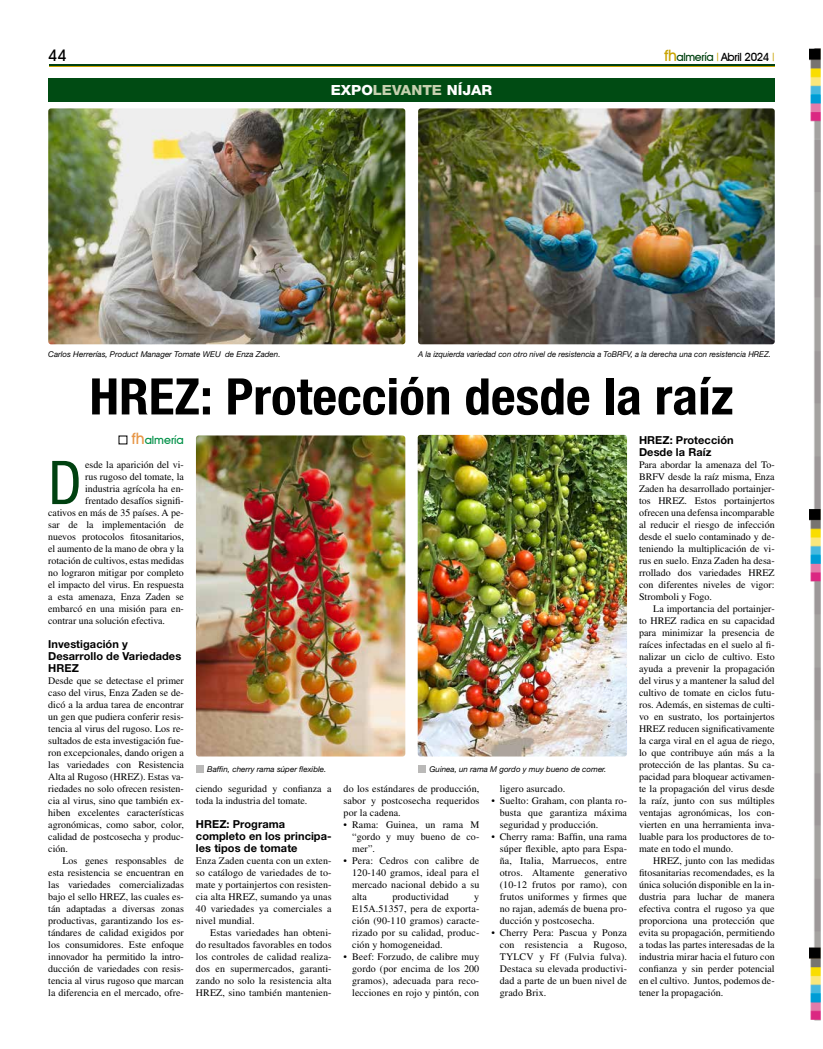
<style>
.page{position:relative;width:823px;height:1049px;background:#fff}
.page>*{position:absolute;margin:0;border:0;box-sizing:border-box;transform-origin:0 0}
.t1{font:condensed 60.4px "Helvetica Neue LT Std";color:#004110}
.t2{font:700 condensed 50.4px "Helvetica Neue LT Std";color:#000;scale:1.06 1}
.t3{font:500 16px "Avant Garde IT Cby BT";color:#000}
.t4{font:800 14px "Helvetica Neue LT Std";color:#fff;scale:1.06 1}
.t5{font:500 11.3px "Avant Garde IT Cby BT";letter-spacing:-.03em;color:#000}
.t6{font:500 11.3px "Avant Garde IT Cby BT";color:#009047}
.t7{font:700 11px/12px "Helvetica Neue LT Std";letter-spacing:.005em;color:#000}
.t8{font:10px/12px "Times LT Std";color:#000;text-align:justify}
.t9{font:italic 8px "Helvetica Neue LT Std";color:#000}
.s1{font-size:15.7px;color:#c9a300}
.s2{color:#004110}
.s3{font-family:"Helvetica Neue LT Std";font-weight:400;font-stretch:condensed;color:#c9a300}
.s4{color:#c5d0ae}
.s5{font-size:15.7px;color:#e79646}
</style>
<div class="page">
<hr style="left:49px;top:65px;width:725px;height:1px;background:#004110">
<hr style="left:49px;top:67px;width:725px;height:1px;background:#c9a300">
<img style="left:809px;top:48px;width:12px;height:973px">
<div style="left:48px;top:78px;width:726px;height:23px;background:#004b13"></div>
<div style="left:196px;top:765px;width:8px;height:8px;background:#bab9b8"></div>
<div style="left:418px;top:765px;width:8px;height:8px;background:#bab9b8"></div>
<img style="left:418px;top:108px;width:356px;height:236px">
<img style="left:196px;top:435px;width:209px;height:321px">
<img style="left:48px;top:108px;width:357px;height:236px">
<img style="left:417px;top:435px;width:209px;height:321px">
<h3 class="t3" style="left:48px;top:46px;width:20px">44</h3>
<p class="t5" style="left:663px;top:50px;width:112px"><span class="s1">fh</span><span class="s2">almería</span> <span class="s3">|</span> Abril 2024 <span class="s3">|</span></p>
<h3 class="t4" style="left:330px;top:81px;width:154px">EXPO<span class="s4">LEVANTE</span> NÍJAR</h3>
<p class="t9" style="left:48px;top:349px;width:234px">Carlos Herrerías, Product Manager Tomate WEU de Enza Zaden.</p>
<p class="t9" style="left:418px;top:349px;width:354px">A la izquierda variedad con otro nivel de resistencia a ToBRFV, a la derecha una con resistencia HREZ.</p>
<h2 class="t2" style="left:89px;top:366px;width:608px">HREZ: Protección desde la raíz</h2>
<p class="t6" style="left:131px;top:433px;width:54px"><span class="s5">fh</span>almería</p>
<h1 class="t1" style="left:48px;top:448px;width:35px">D</h1>
<p class="t8" style="left:85px;top:459px;width:100px">esde la aparición del vi-</p>
<p class="t8" style="left:85px;top:471px;width:100px">rus rugoso del tomate, la</p>
<p class="t8" style="left:85px;top:483px;width:100px">industria agrícola ha en-</p>
<p class="t8" style="left:85px;top:495px;width:100px">frentado desafíos signifi-</p>
<p class="t8" style="left:48px;top:507px;width:137px">cativos en más de 35 países. A pe-</p>
<p class="t8" style="left:48px;top:519px;width:137px">sar de la implementación de</p>
<p class="t8" style="left:48px;top:531px;width:137px">nuevos protocolos fitosanitarios,</p>
<p class="t8" style="left:48px;top:543px;width:137px">el aumento de la mano de obra y la</p>
<p class="t8" style="left:48px;top:555px;width:137px">rotación de cultivos, estas medidas</p>
<p class="t8" style="left:48px;top:567px;width:137px">no lograron mitigar por completo</p>
<p class="t8" style="left:48px;top:579px;width:137px">el impacto del virus. En respuesta</p>
<p class="t8" style="left:48px;top:591px;width:137px">a esta amenaza, Enza Zaden se</p>
<p class="t8" style="left:48px;top:603px;width:137px">embarcó en una misión para en-</p>
<p class="t8" style="left:48px;top:615px;width:118px">contrar una solución efectiva.</p>
<p class="t7" style="left:48px;top:638px;width:134px">Investigación y<br>Desarrollo de Variedades<br>HREZ</p>
<p class="t8" style="left:48px;top:675px;width:137px">Desde que se detectase el primer caso del virus, Enza Zaden se de&shy;dicó a la ardua tarea de encontrar un gen que pudiera conferir resis&shy;tencia al virus del rugoso. Los re&shy;sultados de esta investigación fue&shy;ron excepcionales, dando origen a las variedades con Resistencia Alta al Rugoso (HREZ). Estas va&shy;riedades no solo ofrecen resisten&shy;cia al virus, sino que también ex&shy;hiben excelentes características agronómicas, como sabor, color, calidad de postcosecha y produc&shy;ción.</p>
<p class="t8" style="left:48px;top:855px;width:137px;text-indent:14px">Los genes responsables de esta resistencia se encuentran en las variedades comercializadas bajo el sello HREZ, las cuales es&shy;tán adaptadas a diversas zonas productivas, garantizando los es&shy;tándares de calidad exigidos por los consumidores. Este enfoque innovador ha permitido la intro&shy;ducción de variedades con resis&shy;tencia al virus rugoso que marcan la diferencia en el mercado, ofre-</p>
<p class="t9" style="left:207px;top:765px;width:120px">Baffin, cherry rama súper flexible.</p>
<p class="t8" style="left:196px;top:783px;width:137px">ciendo seguridad y confianza a toda la industria del tomate.</p>
<p class="t7" style="left:196px;top:818px;width:137px">HREZ: Programa completo en los principa&shy;les tipos de tomate</p>
<p class="t8" style="left:196px;top:855px;width:137px">Enza Zaden cuenta con un exten&shy;so catálogo de variedades de to&shy;mate y portainjertos con resisten&shy;cia alta HREZ, sumando ya unas 40 variedades ya comerciales a nivel mundial.</p>
<p class="t8" style="left:196px;top:927px;width:137px;text-indent:14px">Estas variedades han obteni&shy;do resultados favorables en todos los controles de calidad realiza&shy;dos en supermercados, garanti&shy;zando no solo la resistencia alta HREZ, sino también mantenien-</p>
<p class="t9" style="left:429px;top:765px;width:178px">Guinea, un rama M gordo y muy bueno de comer.</p>
<p class="t8" style="left:343px;top:783px;width:137px">do los estándares de producción, sabor y postcosecha requeridos por la cadena.</p>
<p class="t8" style="left:352px;top:819px;width:129px;text-indent:-8px">• Rama: Guinea, un rama M “gordo y muy bueno de co&shy;mer”.</p>
<p class="t8" style="left:352px;top:855px;width:129px;text-indent:-8px">• Pera: Cedros con calibre de 120-140 gramos, ideal para el mercado nacional debido a su alta</p>
<p class="t8" style="left:392px;top:891px;width:58px">productividad</p>
<p class="t8" style="left:352px;top:891px;width:129px;text-indent:122px">y E15A.51357, pera de exporta&shy;ción (90-110 gramos) caracte&shy;rizado por su calidad, produc&shy;ción y homogeneidad.</p>
<p class="t8" style="left:352px;top:951px;width:129px;text-indent:-8px">• Beef: Forzudo, de calibre muy gordo (por encima de los 200 gramos), adecuada para reco&shy;lecciones en rojo y pintón, con</p>
<p class="t8" style="left:499px;top:783px;width:67px">ligero asurcado.</p>
<p class="t8" style="left:499px;top:795px;width:129px;text-indent:-8px">• Suelto: Graham, con planta ro&shy;busta que garantiza máxima seguridad y producción.</p>
<p class="t8" style="left:499px;top:831px;width:129px;text-indent:-8px">• Cherry rama: Baffin, una rama súper flexible, apto para Espa&shy;ña, Italia, Marruecos, entre otros. Altamente generativo (10-12 frutos por ramo), con frutos uniformes y firmes que no rajan, además de buena pro&shy;ducción y postcosecha.</p>
<p class="t8" style="left:499px;top:927px;width:129px;text-indent:-8px">• Cherry Pera: Pascua y Ponza con resistencia a Rugoso, TYLCV y Ff (Fulvia fulva).<br>Destaca su elevada productivi&shy;dad a parte de un buen nivel de grado Brix.</p>
<p class="t7" style="left:638px;top:434px;width:96px">HREZ: Protección<br>Desde la Raíz</p>
<p class="t8" style="left:638px;top:459px;width:137px">Para abordar la amenaza del To-BRFV desde la raíz misma, Enza Zaden ha desarrollado portainjer&shy;tos HREZ. Estos portainjertos ofrecen una defensa incomparable al reducir el riesgo de infección desde el suelo contaminado y de&shy;teniendo la multiplicación de vi&shy;rus en suelo. Enza Zaden ha desa&shy;rrollado dos variedades HREZ con diferentes niveles de vigor:<br>Stromboli y Fogo.</p>
<p class="t8" style="left:638px;top:603px;width:137px;text-indent:14px">La importancia del portainjer&shy;to HREZ radica en su capacidad para minimizar la presencia de raíces infectadas en el suelo al fi&shy;nalizar un ciclo de cultivo. Esto ayuda a prevenir la propagación del virus y a mantener la salud del cultivo de tomate en ciclos futu&shy;ros. Además, en sistemas de culti&shy;vo en sustrato, los portainjertos HREZ reducen significativamente la carga viral en el agua de riego, lo que contribuye aún más a la protección de las plantas. Su ca&shy;pacidad para bloquear activamen&shy;te la propagación del virus desde la raíz, junto con sus múltiples ventajas agronómicas, los con&shy;vierten en una herramienta inva&shy;luable para los productores de to&shy;mate en todo el mundo.</p>
<p class="t8" style="left:638px;top:855px;width:137px;text-indent:14px">HREZ, junto con las medidas fitosanitarias recomendades, es la única solución disponible en la in&shy;dustria para luchar de manera efectiva contra el rugoso ya que proporciona una protección que evita su propagación, permitiendo a todas las partes interesadas de la industria mirar hacia el futuro con confianza y sin perder potencial en el cultivo. Juntos, podemos de&shy;tener la propagación.</p>
</div>
